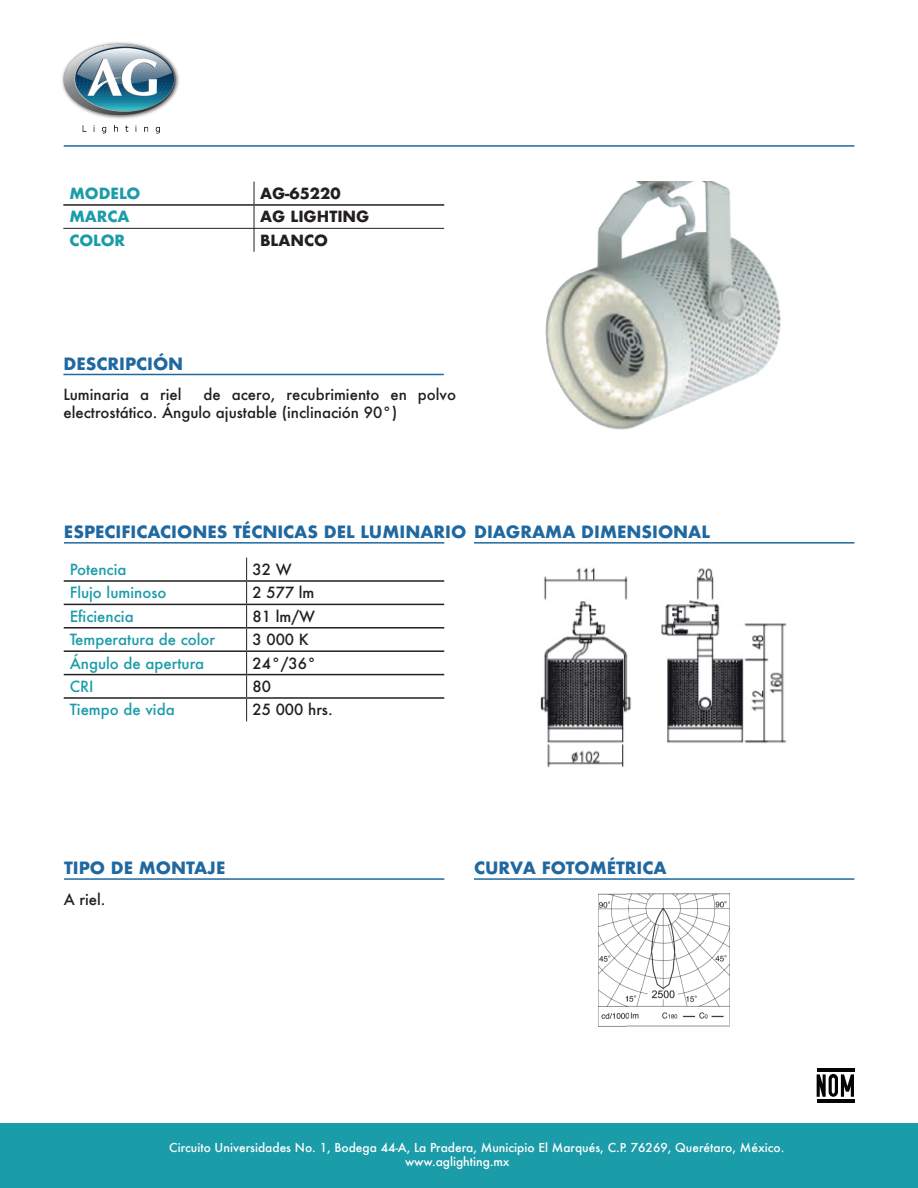
<style>
.page{position:relative;width:918px;height:1188px;background:#fff}
.page>*{position:absolute;margin:0;border:0;box-sizing:border-box;transform-origin:0 0}
.t1{font:700 16.5px "Futura";color:#2068a0}
.t2{font:500 15px/18px "Futura";color:#231f20}
.t3{font:500 15px "Futura";color:#1b9ca9}
.t4{font:700 15px "Futura";color:#231f20}
.t5{font:700 15px "Futura";color:#1b9ca9}
.t6{font:500 12px/14.4px "Futura";color:#fff}
</style>
<div class="page">
<div style="left:0;top:1123px;width:918px;height:65px;background:#1b9ca9"></div>
<hr style="left:817px;top:1068px;width:37px;height:4px;background:#040503">
<hr style="left:817px;top:1100px;width:37px;height:3px;background:#040503">
<svg style="left:817px;top:1074px;width:37px;height:23px"></svg>
<hr style="left:63px;top:228px;width:191px;height:1px;background:#231f20">
<hr style="left:254px;top:228px;width:190px;height:1px;background:#231f20">
<svg style="left:254px;top:182px;width:1px;height:70px"></svg>
<hr style="left:63px;top:204px;width:191px;height:2px;background:#231f20">
<hr style="left:254px;top:204px;width:190px;height:2px;background:#231f20">
<img style="left:62px;top:42px;width:117px;height:92px">
<hr style="left:474px;top:542px;width:380px;height:2px;background:#2068a0">
<hr style="left:64px;top:878px;width:380px;height:2px;background:#2068a0">
<hr style="left:474px;top:878px;width:380px;height:2px;background:#2068a0">
<svg style="left:246px;top:558px;width:1px;height:163px"></svg>
<hr style="left:64px;top:580px;width:183px;height:2px;background:#231f20">
<hr style="left:247px;top:580px;width:197px;height:2px;background:#231f20">
<hr style="left:64px;top:604px;width:183px;height:1px;background:#231f20">
<hr style="left:247px;top:604px;width:197px;height:1px;background:#231f20">
<hr style="left:64px;top:627px;width:183px;height:2px;background:#231f20">
<hr style="left:247px;top:627px;width:197px;height:2px;background:#231f20">
<hr style="left:64px;top:650px;width:183px;height:2px;background:#231f20">
<hr style="left:247px;top:650px;width:197px;height:2px;background:#231f20">
<hr style="left:64px;top:674px;width:183px;height:1px;background:#231f20">
<hr style="left:247px;top:674px;width:197px;height:1px;background:#231f20">
<hr style="left:64px;top:697px;width:183px;height:2px;background:#231f20">
<hr style="left:247px;top:697px;width:197px;height:2px;background:#231f20">
<hr style="left:64px;top:542px;width:380px;height:2px;background:#2068a0">
<hr style="left:64px;top:145px;width:790px;height:2px;background:#2068a0">
<hr style="left:63px;top:374px;width:381px;height:1px;background:#2068a0">
<img style="left:545px;top:182px;width:236px;height:248px">
<img style="left:540px;top:567px;width:247px;height:201px">
<img style="left:599px;top:893px;width:131px;height:133px">
<p class="t5" style="left:69px;top:182px;width:73px">MODELO</p>
<p class="t4" style="left:260px;top:182px;width:82px">AG-65220</p>
<p class="t5" style="left:69px;top:206px;width:62px">MARCA</p>
<p class="t4" style="left:260px;top:206px;width:111px">AG LIGHTING</p>
<p class="t5" style="left:69px;top:229px;width:57px">COLOR</p>
<p class="t4" style="left:260px;top:229px;width:69px">BLANCO</p>
<p class="t1" style="left:63px;top:351px;width:121px">DESCRIPCIÓN</p>
<p class="t2" style="left:63px;top:386px;width:394px;text-indent:140px">de acero, recubrimiento en polvo electrostático. Ángulo ajustable (inclinación 90°)</p>
<p class="t2" style="left:63px;top:386px;width:120px">Luminaria a riel</p>
<p class="t1" style="left:64px;top:520px;width:404px">ESPECIFICACIONES TÉCNICAS DEL LUMINARIO</p>
<p class="t1" style="left:474px;top:520px;width:238px">DIAGRAMA DIMENSIONAL</p>
<p class="t3" style="left:70px;top:559px;width:58px">Potencia</p>
<p class="t2" style="left:253px;top:560px;width:41px">32 W</p>
<p class="t3" style="left:70px;top:583px;width:98px">Flujo luminoso</p>
<p class="t2" style="left:253px;top:584px;width:63px">2 577 lm</p>
<p class="t3" style="left:70px;top:606px;width:65px">Eficiencia</p>
<p class="t2" style="left:253px;top:607px;width:64px">81 lm/W</p>
<p class="t3" style="left:70px;top:629px;width:147px">Temperatura de color</p>
<p class="t2" style="left:253px;top:630px;width:58px">3 000 K</p>
<p class="t3" style="left:70px;top:653px;width:136px">Ángulo de apertura</p>
<p class="t2" style="left:253px;top:654px;width:66px">24°/36°</p>
<p class="t3" style="left:70px;top:676px;width:25px">CRI</p>
<p class="t2" style="left:253px;top:677px;width:20px">80</p>
<p class="t3" style="left:70px;top:700px;width:106px">Tiempo de vida</p>
<p class="t2" style="left:253px;top:701px;width:82px">25 000 hrs.</p>
<p class="t1" style="left:64px;top:856px;width:163px">TIPO DE MONTAJE</p>
<p class="t1" style="left:474px;top:856px;width:194px">CURVA FOTOMÉTRICA</p>
<p class="t2" style="left:64px;top:890px;width:43px">A riel.</p>
<p class="t6" style="left:405px;top:1140px;width:381px;text-indent:-236px">Circuito Universidades No. 1, Bodega 44-A, La Pradera, Municipio El Marqués, C.P. 76269, Querétaro, México. www.aglighting.mx</p>
</div>
